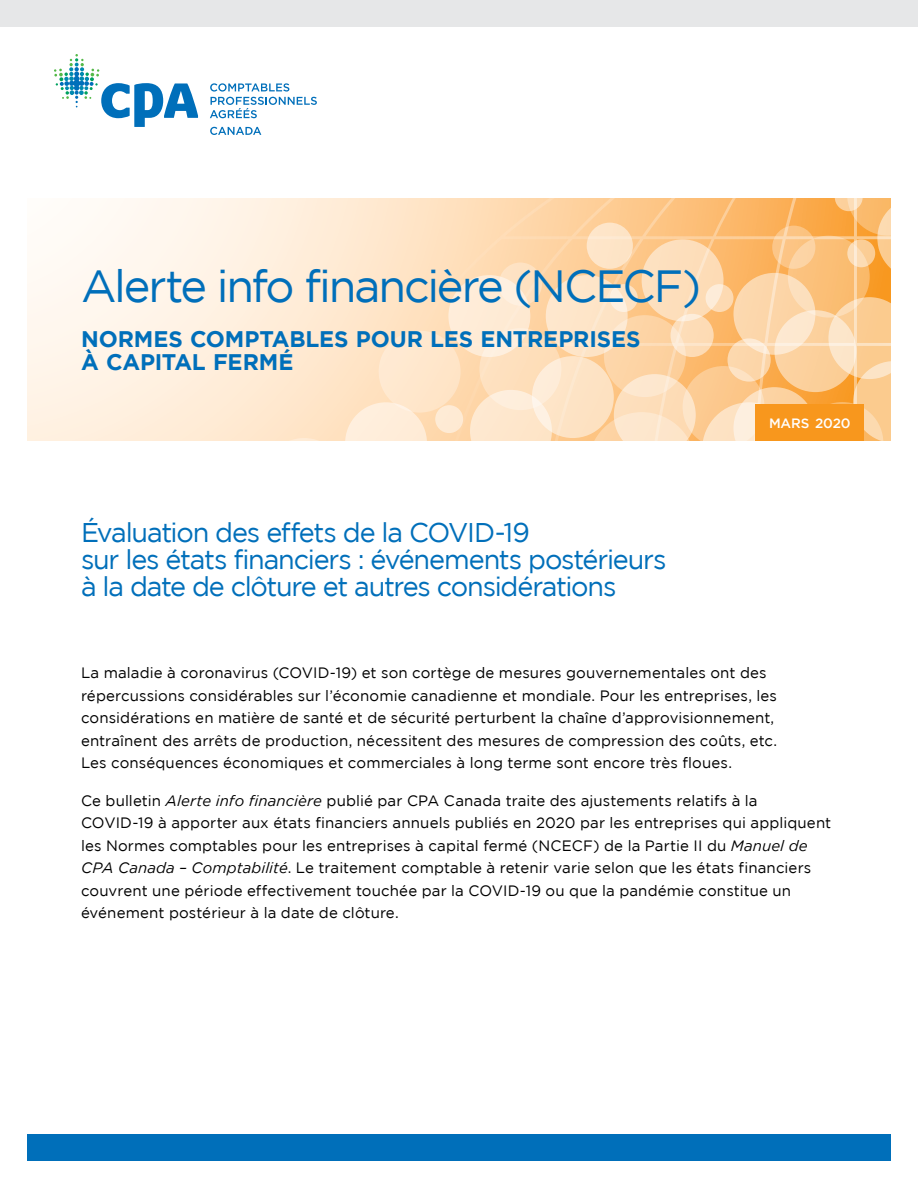
<style>
.page{position:relative;width:918px;height:1188px;background:#fff}
.page>*{position:absolute;margin:0;border:0;box-sizing:border-box;transform-origin:0 0}
.t1{font:45px "Gotham";letter-spacing:-.05em;color:#006fba}
.t2{font:27px/27px "Gotham";letter-spacing:-.045em;color:#006fba}
.t3{font:700 22.5px/22.5px "Gotham";letter-spacing:-.005em;color:#006fba}
.t4{font:15px/22.5px "Gotham";letter-spacing:.01em;color:#000}
.t5{font:500 13.5px "Gotham";letter-spacing:-.015em;color:#fff}
.s1{font-style:italic}
</style>
<div class="page">
<svg style="left:27px;top:198px;width:290px;height:243px"></svg>
<svg style="left:317px;top:198px;width:574px;height:243px;background:#fed6a8"></svg>
<div style="left:479px;top:328px;width:82px;height:82px;background:#fedfbd;border-radius:50%"></div>
<svg style="left:532px;top:356px;width:82px;height:82px;background:#fde5c9"></svg>
<svg style="left:470px;top:390px;width:82px;height:51px;background:#fde7cd"></svg>
<div style="left:448px;top:275px;width:82px;height:82px;background:#feecd7;border-radius:50%"></div>
<svg style="left:788px;top:236px;width:82px;height:82px;background:#fabf78"></svg>
<svg style="left:499px;top:263px;width:43px;height:43px"></svg>
<svg style="left:772px;top:226px;width:43px;height:43px"></svg>
<div style="left:706px;top:284px;width:27px;height:28px;background:#fddab2;border-radius:50%"></div>
<div style="left:435px;top:405px;width:28px;height:28px;background:#feead4;border-radius:50%"></div>
<div style="left:610px;top:284px;width:28px;height:28px;background:#fde2c3;border-radius:50%"></div>
<div style="left:379px;top:331px;width:82px;height:82px;background:#ffe7cd;border-radius:50%"></div>
<svg style="left:588px;top:297px;width:303px;height:144px;background:#fcd2a0"></svg>
<svg style="left:546px;top:275px;width:82px;height:82px;background:#fde5ca"></svg>
<svg style="left:733px;top:273px;width:82px;height:82px;background:#fcdbb6"></svg>
<svg style="left:642px;top:239px;width:82px;height:82px;background:#fcdfbd"></svg>
<svg style="left:835px;top:198px;width:56px;height:81px;background:#fabd72"></svg>
<svg style="left:263px;top:402px;width:164px;height:39px;background:#fee7ce"></svg>
<div style="left:587px;top:223px;width:46px;height:46px;background:#fee5c8;border-radius:50%"></div>
<div style="left:756px;top:404px;width:108px;height:37px;background:#f8971d"></div>
<svg style="left:210px;top:83px;width:107px;height:35px"></svg>
<svg style="left:54px;top:54px;width:144px;height:73px"></svg>
<svg style="left:210px;top:127px;width:51px;height:8px"></svg>
<div style="left:0;top:0;width:918px;height:27px;background:#e6e7e8"></div>
<div style="left:27px;top:1134px;width:864px;height:27px;background:#006fba"></div>
<h1 class="t1" style="left:81px;top:261px;width:622px">Alerte info financière (NCECF)</h1>
<h3 class="t3" style="left:81px;top:327px;width:561px">NORMES COMPTABLES POUR LES ENTREPRISES<br>À CAPITAL FERMÉ</h3>
<h2 class="t2" style="left:81px;top:518px;width:587px">Évaluation des effets de la COVID-19<br>sur les états financiers : événements postérieurs à la date de clôture et autres considérations</h2>
<p class="t5" style="left:769px;top:415px;width:83px">MARS 2020</p>
<p class="t4" style="left:81px;top:661px;width:698px">La maladie à coronavirus (COVID-19) et son cortège de mesures gouvernementales ont des répercussions considérables sur l’économie canadienne et mondiale. Pour les entreprises, les considérations en matière de santé et de sécurité perturbent la chaîne d’approvisionnement, entraînent des arrêts de production, nécessitent des mesures de compression des coûts, etc.<br>Les conséquences économiques et commerciales à long terme sont encore très floues.</p>
<p class="t4" style="left:81px;top:789px;width:752px">Ce bulletin <span class="s1">Alerte info financière</span> publié par CPA Canada traite des ajustements relatifs à la COVID-19 à apporter aux états financiers annuels publiés en 2020 par les entreprises qui appliquent les Normes comptables pour les entreprises à capital fermé (NCECF) de la Partie II du <span class="s1">Manuel de CPA Canada – Comptabilité</span>. Le traitement comptable à retenir varie selon que les états financiers couvrent une période effectivement touchée par la COVID-19 ou que la pandémie constitue un événement postérieur à la date de clôture.</p>
</div>
